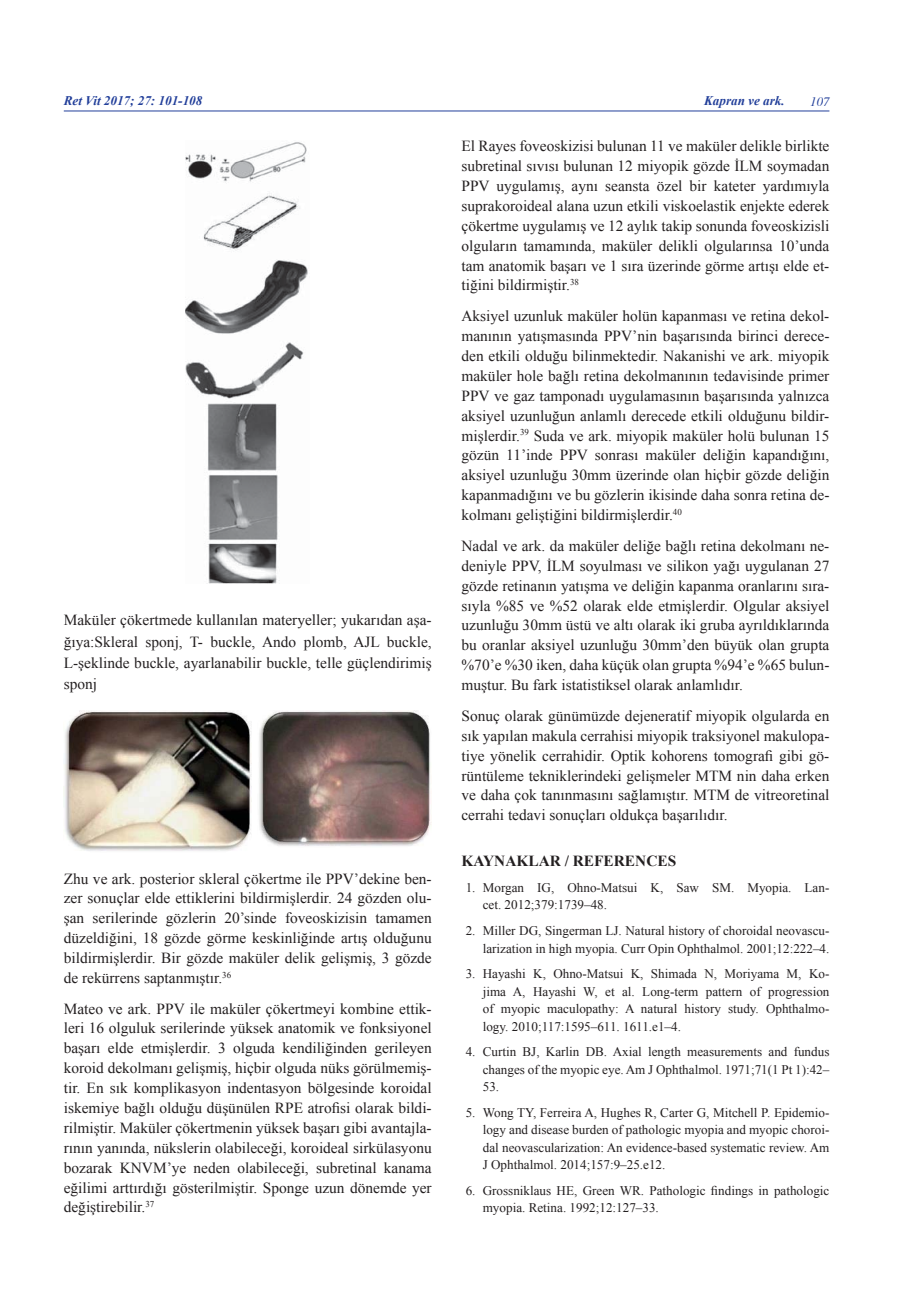
<style>
.page{position:relative;width:906px;height:1289px;background:#fff}
.page>*{position:absolute;margin:0;border:0;box-sizing:border-box;transform-origin:0 0}
.t1{font:15.3px/20px "Times New Roman";color:#231f20;text-align:justify}
.t2{font:700 15.3px "Times New Roman";color:#231f20}
.t3{font:13.2px/17.4px "Times New Roman";color:#231f20;text-align:justify}
.t4{font:italic 700 13.2px "Times New Roman";color:#223f9a}
.t5{font:italic 12.75px "Times";color:#223f9a}
</style>
<div class="page">
<hr style="left:64px;top:111px;width:765px;height:1px;background:#223f9a">
<img style="left:186px;top:142px;width:122px;height:441px">
<img style="left:64px;top:710px;width:188px;height:141px">
<img style="left:259px;top:710px;width:173px;height:136px">
<p class="t4" style="left:64px;top:94px;width:140px">Ret Vit 2017; 27: 101-108</p>
<p class="t4" style="left:704px;top:94px;width:82px">Kapran ve ark.</p>
<p class="t5" style="left:810px;top:97px;width:21px">107</p>
<p class="t1" style="left:64px;top:609px;width:369px;line-height:21.3px">Maküler çökertmede kullanılan materyeller; yukarıdan aşa&shy;ğıya:Skleral sponj, T- buckle, Ando plomb, AJL buckle, L-şeklinde buckle, ayarlanabilir buckle, telle güçlendirimiş sponj</p>
<p class="t1" style="left:64px;top:868px;width:369px">Zhu ve ark. posterior skleral çökertme ile PPV’dekine ben&shy;zer sonuçlar elde ettiklerini bildirmişlerdir. 24 gözden olu&shy;şan serilerinde gözlerin 20’sinde foveoskizisin tamamen düzeldiğini, 18 gözde görme keskinliğinde artış olduğunu bildirmişlerdir. Bir gözde maküler delik gelişmiş, 3 gözde de rekürrens saptanmıştır.<sup>36</sup></p>
<p class="t1" style="left:64px;top:998px;width:369px">Mateo ve ark. PPV ile maküler çökertmeyi kombine ettik&shy;leri 16 olguluk serilerinde yüksek anatomik ve fonksiyonel başarı elde etmişlerdir. 3 olguda kendiliğinden gerileyen koroid dekolmanı gelişmiş, hiçbir olguda nüks görülmemiş&shy;tir. En sık komplikasyon indentasyon bölgesinde koroidal iskemiye bağlı olduğu düşünülen RPE atrofisi olarak bildi&shy;rilmiştir. Maküler çökertmenin yüksek başarı gibi avantajla&shy;rının yanında, nükslerin olabileceği, koroideal sirkülasyonu bozarak KNVM’ye neden olabileceği, subretinal kanama eğilimi arttırdığı gösterilmiştir. Sponge uzun dönemde yer değiştirebilir.<sup>37</sup></p>
<p class="t1" style="left:461px;top:136px;width:369px">El Rayes foveoskizisi bulunan 11 ve maküler delikle birlikte subretinal sıvısı bulunan 12 miyopik gözde İLM soymadan PPV uygulamış, aynı seansta özel bir kateter yardımıyla suprakoroideal alana uzun etkili viskoelastik enjekte ederek çökertme uygulamış ve 12 aylık takip sonunda foveoskizisli olguların tamamında, maküler delikli olgularınsa 10’unda tam anatomik başarı ve 1 sıra üzerinde görme artışı elde et&shy;tiğini bildirmiştir.<sup>38</sup></p>
<p class="t1" style="left:461px;top:306px;width:369px">Aksiyel uzunluk maküler holün kapanması ve retina dekol&shy;manının yatışmasında PPV’nin başarısında birinci derece&shy;den etkili olduğu bilinmektedir. Nakanishi ve ark. miyopik maküler hole bağlı retina dekolmanının tedavisinde primer PPV ve gaz tamponadı uygulamasının başarısında yalnızca aksiyel uzunluğun anlamlı derecede etkili olduğunu bildir&shy;mişlerdir.<sup>39</sup> Suda ve ark. miyopik maküler holü bulunan 15 gözün 11’inde PPV sonrası maküler deliğin kapandığını, aksiyel uzunluğu 30mm üzerinde olan hiçbir gözde deliğin kapanmadığını ve bu gözlerin ikisinde daha sonra retina de&shy;kolmanı geliştiğini bildirmişlerdir.<sup>40</sup></p>
<p class="t1" style="left:461px;top:535px;width:369px">Nadal ve ark. da maküler deliğe bağlı retina dekolmanı ne&shy;deniyle PPV, İLM soyulması ve silikon yağı uygulanan 27 gözde retinanın yatışma ve deliğin kapanma oranlarını sıra&shy;sıyla %85 ve %52 olarak elde etmişlerdir. Olgular aksiyel uzunluğu 30mm üstü ve altı olarak iki gruba ayrıldıklarında bu oranlar aksiyel uzunluğu 30mm’den büyük olan grupta %70’e %30 iken, daha küçük olan grupta %94’e %65 bulun&shy;muştur. Bu fark istatistiksel olarak anlamlıdır.</p>
<p class="t1" style="left:461px;top:705px;width:369px">Sonuç olarak günümüzde dejeneratif miyopik olgularda en sık yapılan makula cerrahisi miyopik traksiyonel makulopa&shy;tiye yönelik cerrahidir. Optik kohorens tomografi gibi gö&shy;rüntüleme tekniklerindeki gelişmeler MTM nin daha erken ve daha çok tanınmasını sağlamıştır. MTM de vitreoretinal cerrahi tedavi sonuçları oldukça başarılıdır.</p>
<p class="t2" style="left:461px;top:852px;width:216px">KAYNAKLAR / REFERENCES</p>
<p class="t3" style="left:483px;top:878px;width:348px;text-indent:-17px">1. Morgan IG, Ohno-Matsui K, Saw SM. Myopia. Lan&shy;cet. 2012;379:1739–48.</p>
<p class="t3" style="left:466px;top:922px;width:365px;text-align:right">2. Miller DG, Singerman LJ. Natural history of choroidal neovascu&shy;larization in high myopia. Curr Opin Ophthalmol. 2001;12:222–4.</p>
<p class="t3" style="left:483px;top:965px;width:348px;text-indent:-17px">3. Hayashi K, Ohno-Matsui K, Shimada N, Moriyama M, Ko&shy;jima A, Hayashi W, et al. Long-term pattern of progression of myopic maculopathy: A natural history study. Ophthalmo&shy;logy. 2010;117:1595–611. 1611.e1–4.</p>
<p class="t3" style="left:483px;top:1043px;width:348px;text-indent:-17px">4. Curtin BJ, Karlin DB. Axial length measurements and fundus changes of the myopic eye. Am J Ophthalmol. 1971;71(1 Pt 1):42– 53.</p>
<p class="t3" style="left:483px;top:1103px;width:348px;text-indent:-17px">5. Wong TY, Ferreira A, Hughes R, Carter G, Mitchell P. Epidemio&shy;logy and disease burden of pathologic myopia and myopic choroi&shy;dal neovascularization: An evidence-based systematic review. Am J Ophthalmol. 2014;157:9–25.e12.</p>
<p class="t3" style="left:483px;top:1181px;width:348px;text-indent:-17px">6. Grossniklaus HE, Green WR. Pathologic findings in pathologic myopia. Retina. 1992;12:127–33.</p>
</div>
